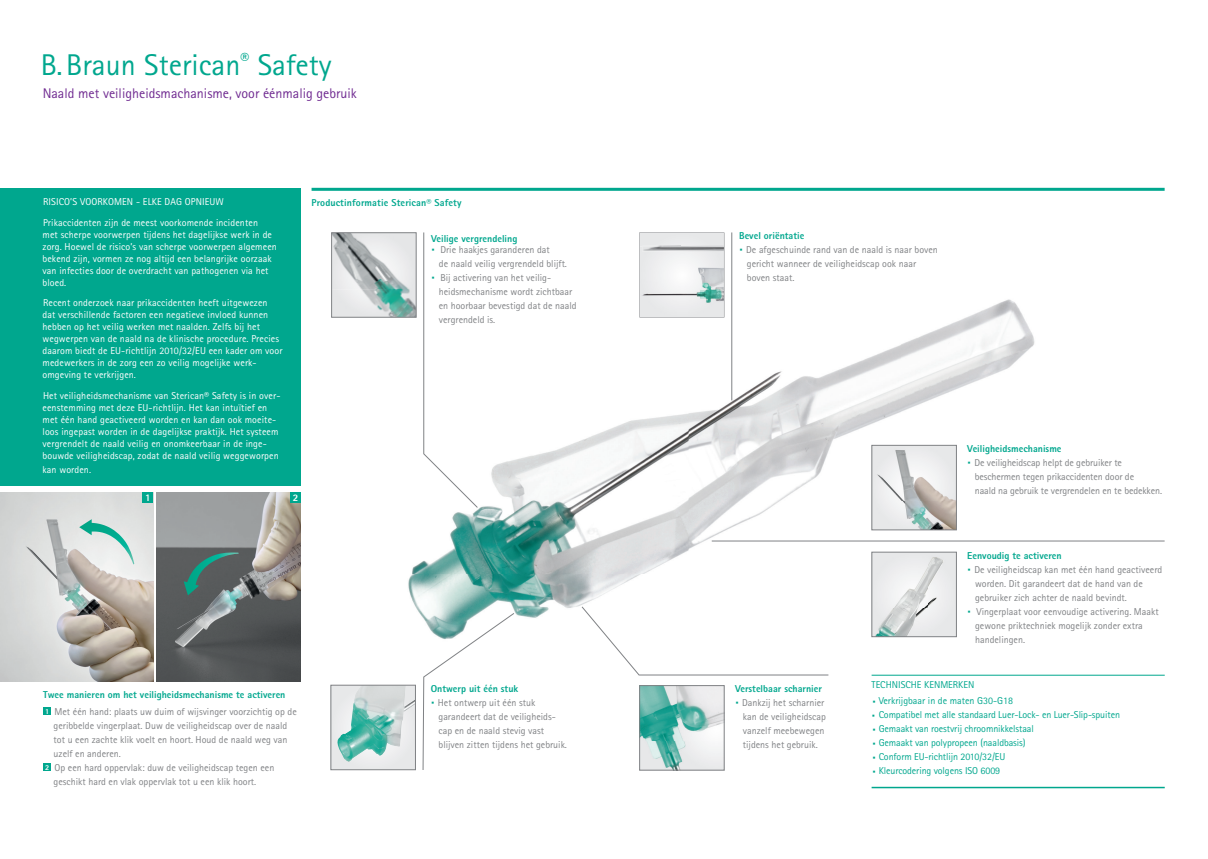
<style>
.page{position:relative;width:1208px;height:859px;background:#fff}
.page>*{position:absolute;margin:0;border:0;box-sizing:border-box;transform-origin:0 0}
.t1{font:30px "Rotis Sans Serif Pro";color:#00a78e}
.t2{font:14px "Rotis Sans Serif Pro";color:#702b91}
.t3{font:10px/14px "Rotis Sans Serif Pro";color:#808285}
.t4{font:10px/12px "Rotis Sans Serif Pro";letter-spacing:.01em;color:#fff}
.t5{font:10px/14px "Rotis Sans Serif Pro";letter-spacing:-.01em;color:#00a78e}
.t6{font:800 10px "Rotis Sans Serif Pro";color:#00a78e}
.t7{font:800 10px "Rotis Sans Serif Pro";color:#fff}
.s1{font-weight:800;color:#00a78e}
.s2{font-size:20px;color:#00a78e}
.s3{font-weight:800;font-size:7.5px;color:#fff}
.s4{font-size:20px}
</style>
<div class="page">
<img style="left:406px;top:300px;width:282px;height:318px">
<img style="left:688px;top:296px;width:213px;height:342px">
<img style="left:901px;top:299px;width:134px;height:170px">
<div style="left:0;top:188px;width:300px;height:298px;background:#00a78e"></div>
<hr style="left:311px;top:188px;width:853px;height:3px;background:#00a78e">
<div style="left:43px;top:707px;width:8px;height:8px;background:#00a78e"></div>
<div style="left:43px;top:763px;width:8px;height:8px;background:#00a78e"></div>
<img style="left:0;top:492px;width:153px;height:190px">
<img style="left:156px;top:492px;width:145px;height:190px">
<img style="left:184px;top:552px;width:55px;height:43px">
<img style="left:79px;top:519px;width:55px;height:45px">
<div style="left:143px;top:492px;width:10px;height:11px;background:#00a78e"></div>
<div style="left:290px;top:492px;width:11px;height:11px;background:#00a78e"></div>
<img style="left:873px;top:554px;width:81px;height:81px">
<div style="left:871px;top:552px;width:85px;height:85px;border:1px solid #808285"></div>
<img style="left:873px;top:447px;width:81px;height:81px">
<div style="left:871px;top:445px;width:85px;height:85px;border:1px solid #808285"></div>
<img style="left:641px;top:687px;width:81px;height:81px">
<div style="left:639px;top:685px;width:85px;height:85px;border:1px solid #808285"></div>
<hr style="left:731px;top:232px;width:1px;height:168px;background:#808285">
<svg style="left:639px;top:232px;width:85px;height:85px"></svg>
<svg style="left:423px;top:232px;width:55px;height:276px"></svg>
<img style="left:333px;top:234px;width:81px;height:81px">
<div style="left:331px;top:232px;width:85px;height:85px;border:1px solid #808285"></div>
<hr style="left:711px;top:541px;width:453px;height:1px;background:#808285">
<svg style="left:581px;top:606px;width:248px;height:69px"></svg>
<svg style="left:422px;top:613px;width:92px;height:157px"></svg>
<div style="left:331px;top:685px;width:84px;height:85px;background:#e7e8e9"></div>
<img style="left:337px;top:687px;width:77px;height:75px">
<div style="left:331px;top:685px;width:85px;height:85px;border:1px solid #808285"></div>
<hr style="left:871px;top:675px;width:293px;height:1px;background:#00a78e">
<hr style="left:871px;top:787px;width:293px;height:1px;background:#00a78e">
<img style="left:642px;top:245px;width:82px;height:6px">
<h1 class="t1" style="left:41px;top:47px;width:292px">B. Braun Sterican<sup>®</sup> Safety</h1>
<h2 class="t2" style="left:43px;top:85px;width:316px">Naald met veiligheidsmachanisme, voor éénmalig gebruik</h2>
<p class="t4" style="left:43px;top:192px;width:216px;line-height:20.5px">RISICO’S VOORKOMEN - ELKE DAG OPNIEUW<br>Prikaccidenten zijn de meest voorkomende incidenten</p>
<p class="t4" style="left:43px;top:229px;width:236px">met scherpe voorwerpen tijdens het dagelijkse werk in de zorg. Hoewel de risico’s van scherpe voorwerpen algemeen bekend zijn, vormen ze nog altijd een belangrijke oorzaak van infecties door de overdracht van pathogenen via het bloed.</p>
<p class="t4" style="left:43px;top:297px;width:241px">Recent onderzoek naar prikaccidenten heeft uitgewezen dat verschillende factoren een negatieve invloed kunnen hebben op het veilig werken met naalden. Zelfs bij het wegwerpen van de naald na de klinische procedure. Precies daarom biedt de EU-richtlijn 2010/32/EU een kader om voor medewerkers in de zorg een zo veilig mogelijke werk&shy;omgeving te verkrijgen.</p>
<p class="t4" style="left:43px;top:390px;width:239px">Het veiligheidsmechanisme van Sterican® Safety is in over&shy;eenstemming met deze EU-richtlijn. Het kan intuïtief en met één hand geactiveerd worden en kan dan ook moeite&shy;loos ingepast worden in de dagelijkse praktijk. Het systeem vergrendelt de naald veilig en onomkeerbaar in de inge&shy;bouwde veiligheidscap, zodat de naald veilig weggeworpen</p>
<p class="t4" style="left:43px;top:464px;width:50px">kan worden.</p>
<p class="t7" style="left:145px;top:491px;width:7px">1</p>
<p class="t7" style="left:293px;top:491px;width:7px">2</p>
<p class="t6" style="left:311px;top:196px;width:151px">Productinformatie Sterican® Safety</p>
<p class="t3" style="left:431px;top:234px;width:120px;line-height:11px"><span class="s1">Veilige vergrendeling<br></span><span class="s2">·</span> Drie haakjes garanderen dat</p>
<p class="t3" style="left:431px;top:257px;width:137px;text-indent:8px">de naald veilig vergrendeld blijft. <span class="s2">·</span> Bij activering van het veilig-</p>
<p class="t3" style="left:439px;top:285px;width:139px">heidsmechanisme wordt zichtbaar en hoorbaar bevestigd dat de naald vergrendeld is.</p>
<p class="t3" style="left:43px;top:687px;width:255px;line-height:16.8px"><span class="s1">Twee manieren om het veiligheidsmechanisme te activeren<br></span><span class="s3">1</span> Met één hand: plaats uw duim of wijsvinger voorzichtig op de</p>
<p class="t3" style="left:54px;top:719px;width:235px">geribbelde vingerplaat. Duw de veiligheidscap over de naald</p>
<p class="t3" style="left:54px;top:733px;width:235px">tot u een zachte klik voelt en hoort. Houd de naald weg van</p>
<p class="t3" style="left:54px;top:747px;width:69px">uzelf en anderen.</p>
<p class="t3" style="left:45px;top:761px;width:231px"><span class="s3">2</span> Op een hard oppervlak: duw de veiligheidscap tegen een</p>
<p class="t3" style="left:54px;top:775px;width:204px">geschikt hard en vlak oppervlak tot u een klik hoort.</p>
<p class="t6" style="left:431px;top:682px;width:89px">Ontwerp uit één stuk</p>
<p class="t3" style="left:431px;top:696px;width:106px"><span class="s2">·</span> Het ontwerp uit één stuk</p>
<p class="t3" style="left:438px;top:710px;width:119px">garandeert dat de veiligheids-</p>
<p class="t3" style="left:438px;top:724px;width:107px">cap en de naald stevig vast</p>
<p class="t3" style="left:438px;top:738px;width:130px">blijven zitten tijdens het gebruik.</p>
<p class="t6" style="left:739px;top:230px;width:67px">Bevel oriëntatie</p>
<p class="t3" style="left:739px;top:243px;width:200px"><span class="s2">·</span> De afgeschuinde rand van de naald is naar boven</p>
<p class="t3" style="left:747px;top:257px;width:171px">gericht wanneer de veiligheidscap ook naar</p>
<p class="t3" style="left:747px;top:271px;width:49px">boven staat.</p>
<p class="t6" style="left:967px;top:442px;width:96px">Veiligheidsmechanisme</p>
<p class="t3" style="left:967px;top:456px;width:156px"><span class="s2">·</span> De veiligheidscap helpt de gebruiker te</p>
<p class="t3" style="left:974px;top:470px;width:161px">beschermen tegen prikaccidenten door de</p>
<p class="t3" style="left:974px;top:484px;width:189px">naald na gebruik te vergrendelen en te bedekken.</p>
<p class="t6" style="left:967px;top:549px;width:96px">Eenvoudig te activeren</p>
<p class="t3" style="left:967px;top:563px;width:196px"><span class="s2">·</span> De veiligheidscap kan met één hand geactiveerd</p>
<p class="t3" style="left:975px;top:577px;width:169px">worden. Dit garandeert dat de hand van de</p>
<p class="t3" style="left:975px;top:591px;width:153px">gebruiker zich achter de naald bevindt.</p>
<p class="t3" style="left:967px;top:605px;width:193px"><span class="s2">·</span> Vingerplaat voor eenvoudige activering. Maakt</p>
<p class="t3" style="left:975px;top:619px;width:169px">gewone priktechniek mogelijk zonder extra</p>
<p class="t3" style="left:975px;top:633px;width:51px">handelingen.</p>
<p class="t6" style="left:735px;top:683px;width:88px">Verstelbaar scharnier</p>
<p class="t3" style="left:735px;top:696px;width:91px"><span class="s2">·</span> Dankzij het scharnier</p>
<p class="t3" style="left:743px;top:710px;width:85px">kan de veiligheidscap</p>
<p class="t3" style="left:743px;top:724px;width:83px">vanzelf meebewegen</p>
<p class="t3" style="left:743px;top:738px;width:76px">tijdens het gebruik.</p>
<p class="t5" style="left:871px;top:677px;width:143px;line-height:15.3px">TECHNISCHE KENMERKEN<br><span class="s4">·</span> Verkrijgbaar in de maten G30-G18</p>
<p class="t5" style="left:871px;top:707px;width:250px"><span class="s4">·</span> Compatibel met alle standaard Luer-Lock- en Luer-Slip-spuiten <span class="s4">·</span> Gemaakt van roestvrij chroomnikkelstaal<br><span class="s4">·</span> Gemaakt van polypropeen (naaldbasis)<br><span class="s4">·</span> Conform EU-richtlijn 2010/32/EU<br><span class="s4">·</span> Kleurcodering volgens ISO 6009</p>
</div>
